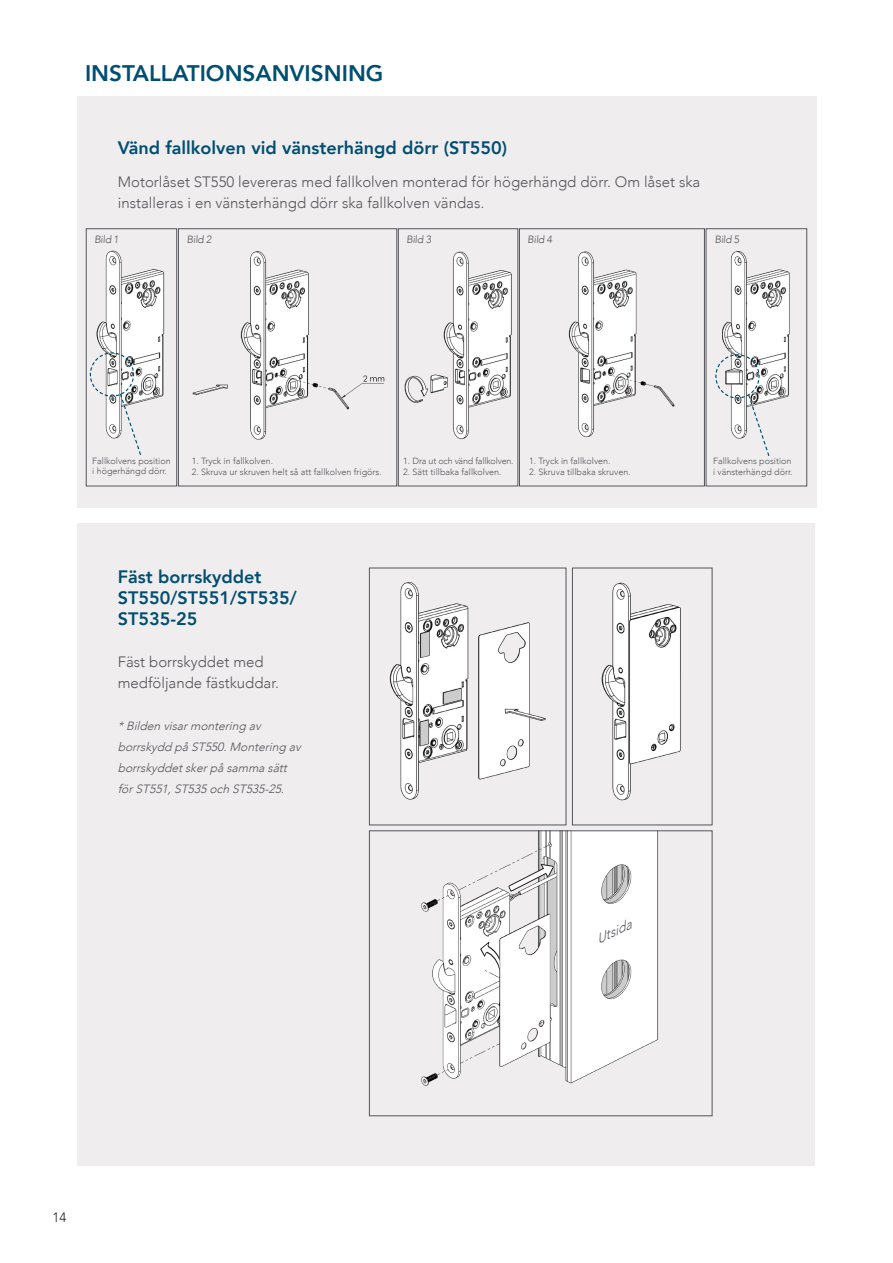
<style>
.page{position:relative;width:893px;height:1263px;background:#fff}
.page>*{position:absolute;margin:0;border:0;box-sizing:border-box;transform-origin:0 0}
.t1{font:800 22.5px "Avenir LT Com";color:#004e71}
.t2{font:800 18px/21px "Avenir LT Com";color:#004e71}
.t3{font:300 15px/21px "Avenir LT Com";color:#54555a}
.t4{font:300 13.5px "Avenir LT Com";color:#231f20}
.t5{font:italic 300 13.2px "Avenir LT Com";color:#54555a}
.t6{font:italic 300 12px/21px "Avenir LT Com";color:#54555a}
.t7{font:300 10.5px "Avenir LT Com";color:#54555a}
.t8{font:300 9px "Avenir LT Com";color:#54555a}
.t9{font:300 9px "Avenir LT Com";letter-spacing:-.02em;color:#54555a}
</style>
<div class="page">
<div style="left:77px;top:96px;width:739px;height:412px;background:#f0edee"></div>
<img style="left:193px;top:251px;width:192px;height:188px">
<img style="left:722px;top:251px;width:68px;height:151px">
<img style="left:96px;top:251px;width:69px;height:151px">
<div style="left:86px;top:228px;width:91px;height:258px;border:1px solid #54555a"></div>
<div style="left:398px;top:228px;width:120px;height:258px;border:1px solid #54555a"></div>
<div style="left:178px;top:228px;width:219px;height:258px;border:1px solid #54555a"></div>
<div style="left:706px;top:228px;width:101px;height:258px;border:1px solid #54555a"></div>
<img style="left:568px;top:251px;width:107px;height:187px">
<div style="left:519px;top:228px;width:186px;height:258px;border:1px solid #54555a"></div>
<svg style="left:89px;top:352px;width:53px;height:103px"></svg>
<svg style="left:715px;top:354px;width:55px;height:102px"></svg>
<img style="left:405px;top:251px;width:107px;height:189px">
<div style="left:77px;top:523px;width:738px;height:643px;background:#f0edee"></div>
<img style="left:602px;top:583px;width:79px;height:218px">
<div style="left:572px;top:567px;width:141px;height:258px;border:1px solid #54555a"></div>
<img style="left:389px;top:582px;width:157px;height:217px">
<img style="left:421px;top:832px;width:238px;height:254px">
<div style="left:369px;top:830px;width:344px;height:286px;border:1px solid #54555a"></div>
<svg style="left:477px;top:936px;width:23px;height:40px"></svg>
<svg style="left:508px;top:864px;width:48px;height:31px"></svg>
<p class="t1" style="left:85px;top:60px;width:300px">INSTALLATIONSANVISNING</p>
<p class="t2" style="left:118px;top:137px;width:391px">Vänd fallkolven vid vänsterhängd dörr (ST550)</p>
<p class="t3" style="left:118px;top:171px;width:584px">Motorlåset ST550 levereras med fallkolven monterad för högerhängd dörr. Om låset ska</p>
<p class="t3" style="left:118px;top:192px;width:368px">installeras i en vänsterhängd dörr ska fallkolven vändas.</p>
<p class="t7" style="left:94px;top:233px;width:27px">Bild 1</p>
<p class="t7" style="left:187px;top:233px;width:27px">Bild 2</p>
<p class="t7" style="left:406px;top:233px;width:27px">Bild 3</p>
<p class="t7" style="left:528px;top:233px;width:27px">Bild 4</p>
<p class="t7" style="left:715px;top:233px;width:27px">Bild 5</p>
<p class="t8" style="left:92px;top:455px;width:80px">Fallkolvens position</p>
<p class="t8" style="left:92px;top:466px;width:76px">i högerhängd dörr.</p>
<p class="t8" style="left:192px;top:456px;width:83px">1. Tryck in fallkolven.</p>
<p class="t8" style="left:192px;top:466px;width:192px">2. Skruva ur skruven helt så att fallkolven frigörs.</p>
<p class="t9" style="left:403px;top:456px;width:112px">1. Dra ut och vänd fallkolven.</p>
<p class="t8" style="left:403px;top:466px;width:100px">2. Sätt tillbaka fallkolven.</p>
<p class="t8" style="left:529px;top:456px;width:83px">1. Tryck in fallkolven.</p>
<p class="t8" style="left:529px;top:466px;width:103px">2. Skruva tillbaka skruven.</p>
<p class="t2" style="left:118px;top:567px;width:180px">Fäst borrskyddet<br>ST550/ST551/ST535/<br>ST535-25</p>
<p class="t3" style="left:118px;top:652px;width:163px">Fäst borrskyddet med medföljande fästkuddar.</p>
<p class="t6" style="left:118px;top:716px;width:188px">*Bilden visarmontering av borrskydd på ST550.Montering av borrskyddetskerpå samma sätt förST551,ST535 och ST535-25.</p>
<p class="t5" style="left:593px;top:933px;width:39px;rotate:-26deg">Utsida</p>
<p class="t8" style="left:713px;top:456px;width:80px">Fallkolvens position</p>
<p class="t8" style="left:713px;top:466px;width:81px">i vänsterhängd dörr.</p>
<h3 class="t4" style="left:52px;top:1209px;width:16px">14</h3>
</div>
